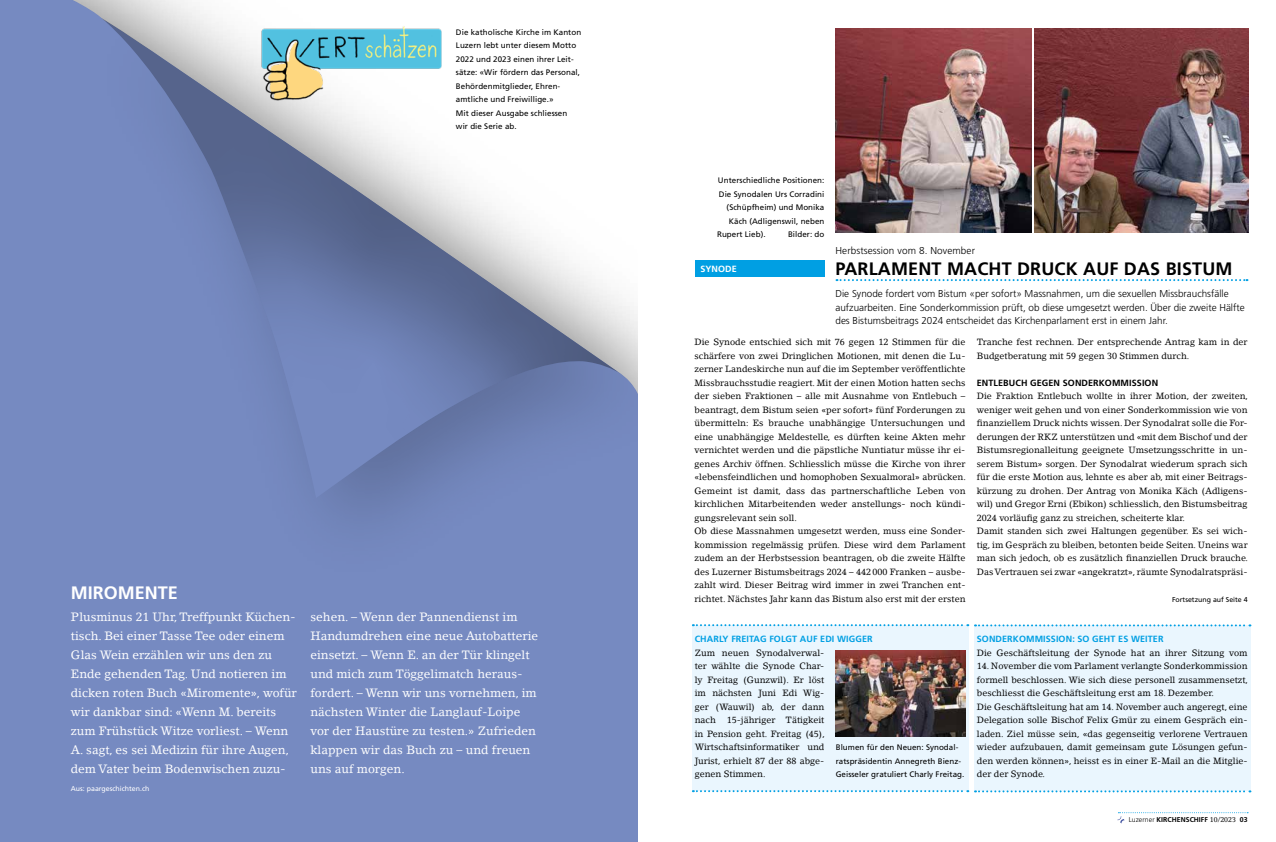
<style>
.page{position:relative;width:1276px;height:842px;background:#fff}
.page>*{position:absolute;margin:0;border:0;box-sizing:border-box;transform-origin:0 0}
.t1{font:700 18px "Frutiger LT Std";letter-spacing:.01em;color:#000}
.t2{font:700 18px "Frutiger LT Std";color:#fff}
.t3{font:12px/19px "Lino Letter Std";color:#fff}
.t4{font:300 10px/13.5px "Frutiger LT Std";color:#000}
.t5{font:9px/13.5px "Lino Letter Std";color:#000}
.t6{font:700 9px "Frutiger LT Std";letter-spacing:.01em;color:#009fe3}
.t7{font:700 9px "Frutiger LT Std";letter-spacing:.01em;color:#000}
.t8{font:700 9px "Frutiger LT Std";letter-spacing:.01em;color:#fff}
.t9{font:8px/13.5px "Frutiger LT Std";letter-spacing:.005em;color:#000}
.t10{font:700 7px "Frutiger LT Std";letter-spacing:.005em;color:#000}
.t11{font:7px "Frutiger LT Std";color:#fff}
.t12{font:7px "Frutiger LT Std";color:#000}
.s1{font-weight:300}
.s2{font-family:"Lino Letter Std";font-weight:400}
</style>
<div class="page">
<svg style="left:1117px;top:812px;width:131px;height:11px"></svg>
<svg style="left:836px;top:279px;width:411px;height:2px"></svg>
<div style="left:694px;top:260px;width:130px;height:17px;background:#009fe3"></div>
<img style="left:835px;top:28px;width:196px;height:204px">
<img style="left:1034px;top:28px;width:214px;height:204px">
<div style="left:692px;top:625px;width:276px;height:166px;background:#eaf6fe"></div>
<svg style="left:693px;top:790px;width:275px;height:2px"></svg>
<svg style="left:693px;top:624px;width:275px;height:2px"></svg>
<img style="left:836px;top:650px;width:129px;height:87px">
<div style="left:974px;top:625px;width:276px;height:166px;background:#eaf6fe"></div>
<svg style="left:975px;top:790px;width:275px;height:2px"></svg>
<svg style="left:975px;top:624px;width:275px;height:2px"></svg>
<div style="left:0;top:0;width:638px;height:842px;background:#768ac1"></div>
<img style="left:31px;top:0;width:607px;height:624px">
<svg style="left:101px;top:18px;width:519px;height:480px"></svg>
<h1 class="t2" style="left:71px;top:582px;width:109px">MIROMENTE</h1>
<p class="t9" style="left:456px;top:25px;width:127px">Die katholische Kirche im Kanton<br>Luzern lebt unter diesem Motto<br>2022 und 2023 einen ihrer Leit&shy;sätze: «Wir fördern das Personal,<br>Behördenmitglieder, Ehren&shy;amtliche und Freiwillige.»<br>Mit dieser Ausgabe schliessen wir die Serie ab.</p>
<p class="t3" style="left:71px;top:607px;width:227px">Plusminus 21 Uhr, Treffpunkt Küchen&shy;tisch. Bei einer Tasse Tee oder einem Glas Wein erzählen wir uns den zu Ende gehenden Tag. Und notieren im dicken roten Buch «Miromente», wofür wir dankbar sind: «Wenn M. bereits zum Frühstück Witze vorliest. – Wenn A. sagt, es sei Medizin für ihre Augen, dem Vater beim Bodenwischen zuzu-</p>
<p class="t3" style="left:310px;top:607px;width:229px">sehen. – Wenn der Pannendienst im Handumdrehen eine neue Autobatterie einsetzt. – Wenn E. an der Tür klingelt und mich zum Töggelimatch heraus&shy;fordert. – Wenn wir uns vornehmen, im nächsten Winter die Langlauf-Loipe vor der Haustüre zu testen.» Zufrieden klappen wir das Buch zu – und freuen uns auf morgen.</p>
<p class="t11" style="left:71px;top:784px;width:80px">Aus: paargeschichten.ch</p>
<p class="t9" style="left:718px;top:174px;width:108px">Unterschiedliche Positionen:</p>
<p class="t9" style="left:719px;top:187px;width:107px">Die Synodalen Urs Corradini</p>
<p class="t9" style="left:726px;top:201px;width:99px">(Schüpfheim) und Monika</p>
<p class="t9" style="left:729px;top:214px;width:97px">Käch (Adligenswil, neben</p>
<p class="t9" style="left:717px;top:228px;width:50px">Rupert Lieb).</p>
<p class="t9" style="left:788px;top:228px;width:38px">Bilder: do</p>
<p class="t8" style="left:700px;top:263px;width:38px">SYNODE</p>
<p class="t4" style="left:835px;top:244px;width:141px">Herbstsession vom 8. November</p>
<h1 class="t1" style="left:835px;top:258px;width:398px">PARLAMENT MACHT DRUCK AUF DAS BISTUM</h1>
<p class="t4" style="left:835px;top:287px;width:411px">Die Synode fordert vom Bistum «per sofort» Massnahmen, um die sexuellen Missbrauchsfälle aufzuarbeiten. Eine Sonderkommission prüft, ob diese umgesetzt werden. Über die zweite Hälfte des Bistumsbeitrags 2024 entscheidet das Kirchenparlament erst in einem Jahr.</p>
<p class="t5" style="left:694px;top:335px;width:273px">Die Synode entschied sich mit 76 gegen 12 Stimmen für die schärfere von zwei Dringlichen Motionen, mit denen die Lu&shy;zerner Landeskirche nun auf die im September veröffentlichte Missbrauchsstudie reagiert. Mit der einen Motion hatten sechs der sieben Fraktionen – alle mit Ausnahme von Entlebuch – beantragt, dem Bistum seien «per sofort» fünf Forderungen zu übermitteln: Es brauche unabhängige Untersuchungen und eine unabhängige Meldestelle, es dürften keine Akten mehr vernichtet werden und die päpstliche Nuntiatur müsse ihr ei&shy;genes Archiv öffnen. Schliesslich müsse die Kirche von ihrer «lebensfeindlichen und homophoben Sexualmoral» abrücken.<br>Gemeint ist damit, dass das partnerschaftliche Leben von kirchlichen Mitarbeitenden weder anstellungs- noch kündi&shy;gungsrelevant sein soll.<br>Ob diese Massnahmen umgesetzt werden, muss eine Sonder&shy;kommission regelmässig prüfen. Diese wird dem Parlament zudem an der Herbstsession beantragen, ob die zweite Hälfte des Luzerner Bistumsbeitrags 2024 – 442000 Franken – ausbe&shy;zahlt wird. Dieser Beitrag wird immer in zwei Tranchen ent&shy;richtet. Nächstes Jahr kann das Bistum also erst mit der ersten</p>
<p class="t5" style="left:977px;top:335px;width:272px">Tranche fest rechnen. Der entsprechende Antrag kam in der<br>Budgetberatung mit 59 gegen 30 Stimmen durch.</p>
<p class="t7" style="left:977px;top:377px;width:183px">ENTLEBUCH GEGEN SONDERKOMMISSION</p>
<p class="t5" style="left:977px;top:389px;width:273px">Die Fraktion Entlebuch wollte in ihrer Motion, der zweiten, weniger weit gehen und von einer Sonderkommission wie von finanziellem Druck nichts wissen. Der Synodalrat solle die For&shy;derungen der RKZ unterstützen und «mit dem Bischof und der Bistumsregionalleitung geeignete Umsetzungsschritte in un&shy;serem Bistum» sorgen. Der Synodalrat wiederum sprach sich für die erste Motion aus, lehnte es aber ab, mit einer Beitrags&shy;kürzung zu drohen. Der Antrag von Monika Käch (Adligens&shy;wil) und Gregor Erni (Ebikon) schliesslich, den Bistumsbeitrag 2024 vorläufig ganz zu streichen, scheiterte klar.<br>Damit standen sich zwei Haltungen gegenüber. Es sei wich&shy;tig, im Gespräch zu bleiben, betonten beide Seiten. Uneins war man sich jedoch, ob es zusätzlich finanziellen Druck brauche.<br>Das Vertrauen sei zwar «angekratzt», räumte Synodalratspräsi-</p>
<p class="t12" style="left:1172px;top:595px;width:77px">Fortsetzung auf Seite 4</p>
<p class="t6" style="left:694px;top:634px;width:179px">CHARLY FREITAG FOLGT AUF EDI WIGGER</p>
<p class="t5" style="left:694px;top:646px;width:132px;text-align:justify">Zum neuen Synodalverwal&shy;ter wählte die Synode Char&shy;ly Freitag (Gunzwil). Er löst im nächsten Juni Edi Wig&shy;ger (Wauwil) ab, der dann nach 15-jähriger Tätigkeit in Pension geht. Freitag (45), Wirtschaftsinformatiker und Jurist, erhielt 87 der 88 abge&shy;genen Stimmen.</p>
<p class="t9" style="left:836px;top:741px;width:130px">Blumen für den Neuen: Synodal&shy;ratspräsidentin Annegreth Bienz-<br>Geisseler gratuliert Charly Freitag.</p>
<p class="t6" style="left:977px;top:634px;width:188px">SONDERKOMMISSION: SO GEHT ES WEITER</p>
<p class="t5" style="left:977px;top:646px;width:272px">Die Geschäftsleitung der Synode hat an ihrer Sitzung vom</p>
<p class="t5" style="left:977px;top:659px;width:273px">14. November die vom Parlament verlangte Sonderkommission formell beschlossen. Wie sich diese personell zusammensetzt, beschliesst die Geschäftsleitung erst am 18. Dezember.<br>Die Geschäftsleitung hat am 14. November auch angeregt, eine Delegation solle Bischof Felix Gmür zu einem Gespräch ein&shy;laden. Ziel müsse sein, «das gegenseitig verlorene Vertrauen wieder aufzubauen, damit gemeinsam gute Lösungen gefun&shy;den werden können», heisst es in einer E-Mail an die Mitglie&shy;der der Synode.</p>
<p class="t10" style="left:1129px;top:815px;width:120px"><span class="s1">Luzerner</span> KIRCHENSCHIFF <span class="s2">10/2023</span> 03</p>
</div>
